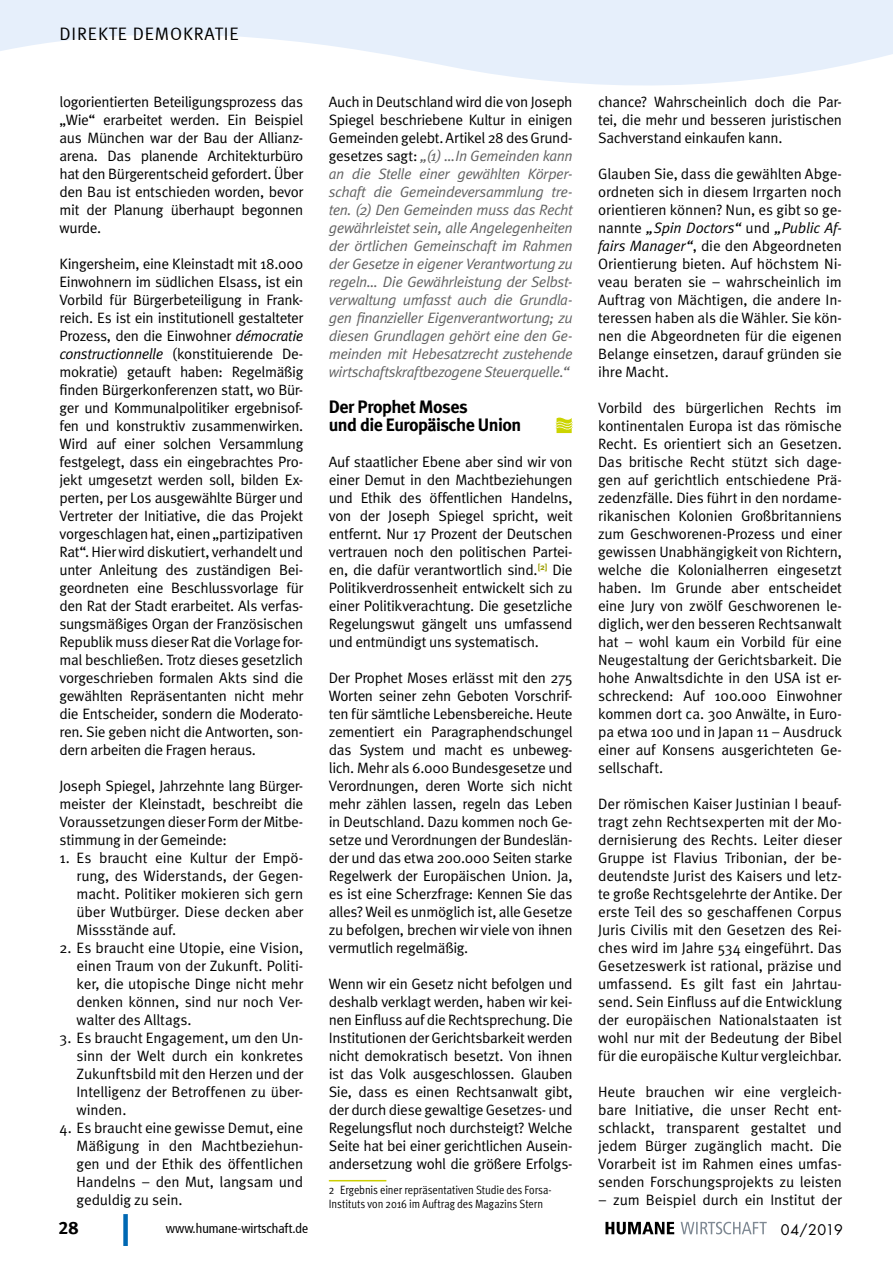
<style>
.page{position:relative;width:893px;height:1263px;background:#fff}
.page>*{position:absolute;margin:0;border:0;box-sizing:border-box;transform-origin:0 0}
.Zwischenüberschrift{font:700 18px/18px "Meta";letter-spacing:-.03em;color:#000}
.t1{font:18px "Meta Normal LF";letter-spacing:.05em;color:#000}
.t2{font:18px "Meta Bold LF";color:#000}
.Fließtext_Meta_Norma{font:15px/18px "Meta Normal";letter-spacing:-.015em;color:#000;text-align:justify}
.Fließtext_Meta_Norma-2{font:italic 15px/18px "Meta Normal";letter-spacing:-.025em;color:#626262;text-align:justify}
.t3{font:14.25px "Futura";letter-spacing:.005em;color:#000}
.t4{font:condensed 13.5px "Frutiger 57";color:#000}
.Fußnote_enge_Zeile{font:12px/13.5px "Meta Cond Normal";letter-spacing:-.005em;color:#000}
.s1{font-style:italic}
.s2{font-style:normal;color:#000}
</style>
<div class="page">
<div style="left:123px;top:1214px;width:5px;height:32px;background:#0068b3"></div>
<svg style="left:605px;top:1222px;width:69px;height:12px"></svg>
<svg style="left:681px;top:1222px;width:86px;height:12px"></svg>
<svg style="left:556px;top:418px;width:17px;height:15px"></svg>
<hr style="left:329px;top:1180px;width:57px;height:1px;background:#cccd00">
<svg style="left:0;top:0;width:893px;height:86px;fill:#e6effb"></svg>
<p class="t1" style="left:60px;top:24px;width:181px">DIREKTE DEMOKRATIE</p>
<p class="Fließtext_Meta_Norma" style="left:60px;top:93px;width:245px">logorientierten Beteiligungsprozess das „Wie“ erarbeitet werden. Ein Beispiel aus München war der Bau der Allianz&shy;arena. Das planende Architekturbüro hat den Bürgerentscheid gefordert. Über den Bau ist entschieden worden, bevor mit der Planung überhaupt begonnen wurde.</p>
<p class="Fließtext_Meta_Norma" style="left:60px;top:255px;width:245px">Kingersheim, eine Kleinstadt mit 18.000<br>Einwohnern im südlichen Elsass, ist ein Vorbild für Bürgerbeteiligung in Frank&shy;reich. Es ist ein institutionell gestalteter Prozess, den die Einwohner <span class="s1">démocratie constructionnelle</span> (konstituierende De&shy;mokratie) getauft haben: Regelmäßig finden Bürgerkonferenzen statt, wo Bür&shy;ger und Kommunalpolitiker ergebnisof&shy;fen und konstruktiv zusammenwirken.<br>Wird auf einer solchen Versammlung festgelegt, dass ein eingebrachtes Pro&shy;jekt umgesetzt werden soll, bilden Ex&shy;perten, per Los ausgewählte Bürger und Vertreter der Initiative, die das Projekt vorgeschlagen hat, einen „partizipativen Rat“. Hier wird diskutiert, verhandelt und unter Anleitung des zuständigen Bei&shy;geordneten eine Beschlussvorlage für den Rat der Stadt erarbeitet. Als verfas&shy;sungsmäßiges Organ der Französischen Republik muss dieser Rat die Vorlage for&shy;mal beschließen. Trotz dieses gesetzlich vorgeschrieben formalen Akts sind die gewählten Repräsentanten nicht mehr die Entscheider, sondern die Moderato&shy;ren. Sie geben nicht die Antworten, son&shy;dern arbeiten die Fragen heraus.</p>
<p class="Fließtext_Meta_Norma" style="left:60px;top:777px;width:245px">Joseph Spiegel, Jahrzehnte lang Bürger&shy;meister der Kleinstadt, beschreibt die Voraussetzungen dieser Form der Mitbe&shy;stimmung in der Gemeinde:</p>
<p class="Fließtext_Meta_Norma" style="left:77px;top:849px;width:228px;text-indent:-17px">1. Es braucht eine Kultur der Empö&shy;rung, des Widerstands, der Gegen&shy;macht. Politiker mokieren sich gern über Wutbürger. Diese decken aber Missstände auf.</p>
<p class="Fließtext_Meta_Norma" style="left:77px;top:939px;width:228px;text-indent:-17px">2. Es braucht eine Utopie, eine Vision, einen Traum von der Zukunft. Politi&shy;ker, die utopische Dinge nicht mehr denken können, sind nur noch Ver&shy;walter des Alltags.</p>
<p class="Fließtext_Meta_Norma" style="left:77px;top:1029px;width:228px;text-indent:-17px">3. Es braucht Engagement, um den Un&shy;sinn der Welt durch ein konkretes Zukunftsbild mit den Herzen und der Intelligenz der Betroffenen zu über&shy;winden.</p>
<p class="Fließtext_Meta_Norma" style="left:77px;top:1119px;width:228px;text-indent:-17px">4. Es braucht eine gewisse Demut, eine Mäßigung in den Machtbeziehun&shy;gen und der Ethik des öffentlichen Handelns – den Mut, langsam und geduldig zu sein.</p>
<p class="Fließtext_Meta_Norma-2" style="left:329px;top:93px;width:245px"><span class="s2">Auch in Deutschland wird die von Joseph Spiegel beschriebene Kultur in einigen Gemeinden gelebt. Artikel 28 des Grund&shy;gesetzes sagt:</span> „(1) …In Gemeinden kann an die Stelle einer gewählten Körper&shy;schaft die Gemeindeversammlung tre&shy;ten. (2) Den Gemeinden muss das Recht gewährleistet sein, alle Angelegenheiten der örtlichen Gemeinschaft im Rahmen der Gesetze in eigener Verantwortung zu regeln… Die Gewährleistung der Selbst&shy;verwaltung umfasst auch die Grundla&shy;gen finanzieller Eigenverantwortung; zu diesen Grundlagen gehört eine den Ge&shy;meinden mit Hebesatzrecht zustehende wirtschaftskraftbezogene Steuerquelle.“</p>
<p class="Zwischenüberschrift" style="left:329px;top:398px;width:194px">Der Prophet Moses<br>und die Europäische Union</p>
<p class="Fließtext_Meta_Norma" style="left:329px;top:453px;width:245px">Auf staatlicher Ebene aber sind wir von einer Demut in den Machtbeziehungen und Ethik des öffentlichen Handelns, von der Joseph Spiegel spricht, weit entfernt. Nur 17 Prozent der Deutschen vertrauen noch den politischen Partei&shy;en, die dafür verantwortlich sind.<sup>[2]</sup> Die Politikverdrossenheit entwickelt sich zu einer Politikverachtung. Die gesetzliche Regelungswut gängelt uns umfassend und entmündigt uns systematisch.</p>
<p class="Fließtext_Meta_Norma" style="left:329px;top:669px;width:245px">Der Prophet Moses erlässt mit den 275<br>Worten seiner zehn Geboten Vorschrif&shy;ten für sämtliche Lebensbereiche. Heute zementiert ein Paragraphendschungel das System und macht es unbeweg&shy;lich. Mehr als 6.000 Bundesgesetze und Verordnungen, deren Worte sich nicht mehr zählen lassen, regeln das Leben in Deutschland. Dazu kommen noch Ge&shy;setze und Verordnungen der Bundeslän&shy;der und das etwa 200.000 Seiten starke Regelwerk der Europäischen Union. Ja, es ist eine Scherzfrage: Kennen Sie das alles? Weil es unmöglich ist, alle Gesetze zu befolgen, brechen wir viele von ihnen vermutlich regelmäßig.</p>
<p class="Fließtext_Meta_Norma" style="left:329px;top:975px;width:245px">Wenn wir ein Gesetz nicht befolgen und deshalb verklagt werden, haben wir kei&shy;nen Einfluss auf die Rechtsprechung. Die Institutionen der Gerichtsbarkeit werden nicht demokratisch besetzt. Von ihnen ist das Volk ausgeschlossen. Glauben Sie, dass es einen Rechtsanwalt gibt, der durch diese gewaltige Gesetzes- und Regelungsflut noch durchsteigt? Welche Seite hat bei einer gerichtlichen Ausein&shy;andersetzung wohl die größere Erfolgs-</p>
<p class="Fußnote_enge_Zeile" style="left:329px;top:1183px;width:224px">2 Ergebnis einer repräsentativen Studie des Forsa-<br>Instituts von 2016 im Auftrag des Magazins Stern</p>
<p class="Fließtext_Meta_Norma" style="left:598px;top:93px;width:245px">chance? Wahrscheinlich doch die Par&shy;tei, die mehr und besseren juristischen Sachverstand einkaufen kann.</p>
<p class="Fließtext_Meta_Norma" style="left:598px;top:165px;width:245px">Glauben Sie, dass die gewählten Abge&shy;ordneten sich in diesem Irrgarten noch orientieren können? Nun, es gibt so ge&shy;nannte <span class="s1">„Spin Doctors“</span> und <span class="s1">„Public Af&shy;fairs Manager“</span>, die den Abgeordneten Orientierung bieten. Auf höchstem Ni&shy;veau beraten sie – wahrscheinlich im Auftrag von Mächtigen, die andere In&shy;teressen haben als die Wähler. Sie kön&shy;nen die Abgeordneten für die eigenen Belange einsetzen, darauf gründen sie ihre Macht.</p>
<p class="Fließtext_Meta_Norma" style="left:598px;top:399px;width:245px">Vorbild des bürgerlichen Rechts im kontinentalen Europa ist das römische Recht. Es orientiert sich an Gesetzen.<br>Das britische Recht stützt sich dage&shy;gen auf gerichtlich entschiedene Prä&shy;zedenzfälle. Dies führt in den nordame&shy;rikanischen Kolonien Großbritanniens zum Geschworenen-Prozess und einer gewissen Unabhängigkeit von Richtern, welche die Kolonialherren eingesetzt haben. Im Grunde aber entscheidet eine Jury von zwölf Geschworenen le&shy;diglich, wer den besseren Rechtsanwalt hat – wohl kaum ein Vorbild für eine Neugestaltung der Gerichtsbarkeit. Die hohe Anwaltsdichte in den USA ist er&shy;schreckend: Auf 100.000 Einwohner kommen dort ca. 300 Anwälte, in Euro&shy;pa etwa 100 und in Japan 11 – Ausdruck einer auf Konsens ausgerichteten Ge&shy;sellschaft.</p>
<p class="Fließtext_Meta_Norma" style="left:598px;top:795px;width:245px">Der römischen Kaiser Justinian I beauf&shy;tragt zehn Rechtsexperten mit der Mo&shy;dernisierung des Rechts. Leiter dieser Gruppe ist Flavius Tribonian, der be&shy;deutendste Jurist des Kaisers und letz&shy;te große Rechtsgelehrte der Antike. Der erste Teil des so geschaffenen Corpus Juris Civilis mit den Gesetzen des Rei&shy;ches wird im Jahre 534 eingeführt. Das Gesetzeswerk ist rational, präzise und umfassend. Es gilt fast ein Jahrtau&shy;send. Sein Einfluss auf die Entwicklung der europäischen Nationalstaaten ist wohl nur mit der Bedeutung der Bibel für die europäische Kultur vergleichbar.</p>
<p class="Fließtext_Meta_Norma" style="left:598px;top:1083px;width:245px">Heute brauchen wir eine vergleich&shy;bare Initiative, die unser Recht ent&shy;schlackt, transparent gestaltet und jedem Bürger zugänglich macht. Die Vorarbeit ist im Rahmen eines umfas&shy;senden Forschungsprojekts zu leisten</p>
<p class="Fließtext_Meta_Norma" style="left:598px;top:1191px;width:245px">– zum Beispiel durch ein Institut der</p>
<p class="t2" style="left:58px;top:1217px;width:22px">28</p>
<p class="t4" style="left:166px;top:1220px;width:144px">www.humane-wirtschaft.de</p>
<p class="t3" style="left:781px;top:1220px;width:64px">04/2019</p>
</div>
